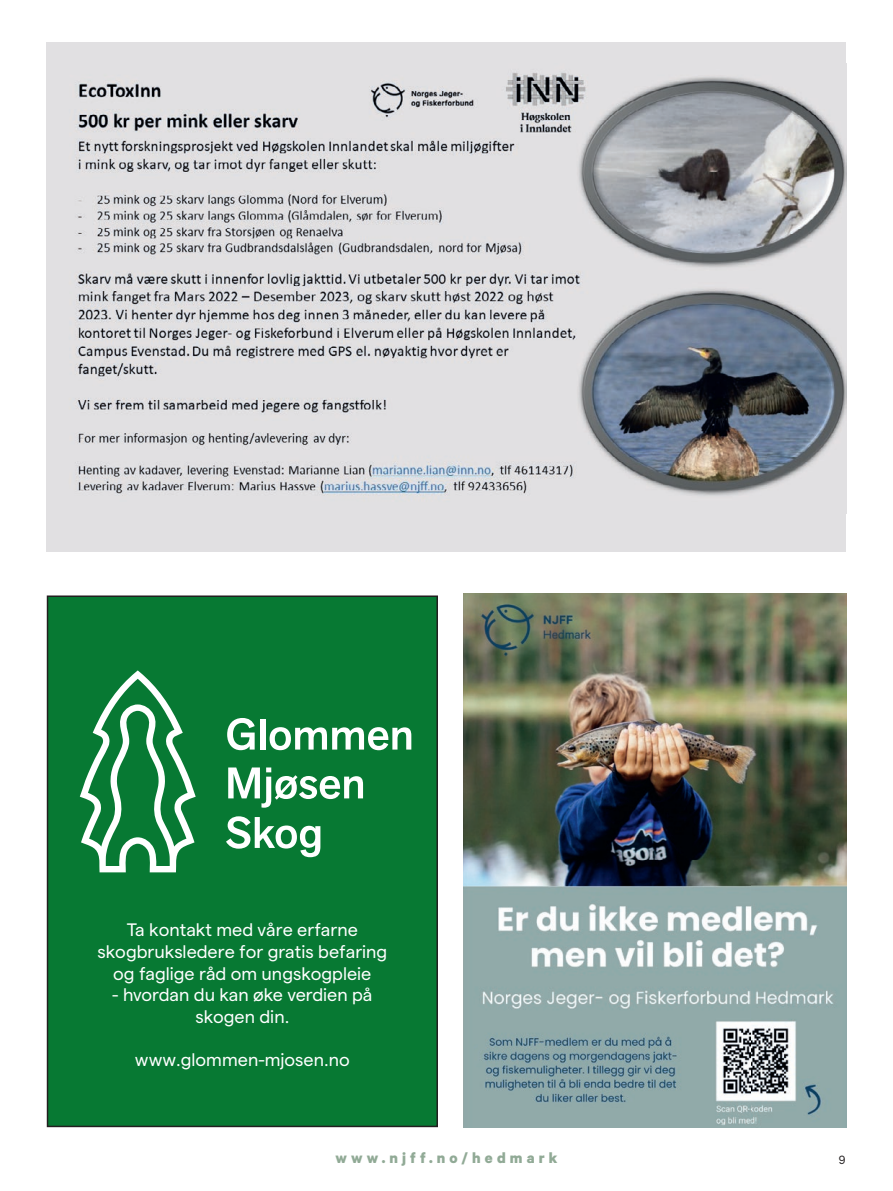
<style>
.page{position:relative;width:893px;height:1191px;background:#fff}
.page>*{position:absolute;margin:0;border:0;box-sizing:border-box;transform-origin:0 0}
.t1{font:18px/21.6px "Matter";color:#fff;text-align:center}
.t2{font:700 16.5px "Calibre";letter-spacing:.25em;color:#91aa96}
.t3{font:13.5px "Calibre";color:#231f20}
</style>
<div class="page">
<div style="left:47px;top:43px;width:799px;height:509px;background:#e1e0e2"></div>
<img style="left:76px;top:73px;width:770px;height:423px">
<div style="left:48px;top:596px;width:389px;height:530px;background:#077933"></div>
<svg style="left:227px;top:718px;width:28px;height:32px"></svg>
<div style="left:260px;top:718px;width:5px;height:31px;background:#fff"></div>
<svg style="left:270px;top:727px;width:141px;height:23px"></svg>
<svg style="left:228px;top:767px;width:135px;height:40px"></svg>
<svg style="left:226px;top:816px;width:94px;height:41px"></svg>
<svg style="left:80px;top:670px;width:116px;height:202px"></svg>
<div style="left:47px;top:595px;width:391px;height:532px;border:2px solid #231f20"></div>
<img style="left:463px;top:593px;width:383px;height:534px">
<p class="t1" style="left:97px;top:917px;width:291px">Ta kontakt med våre erfarne skogbruksledere for gratis befaring og faglige råd om ungskogpleie</p>
<p class="t1" style="left:112px;top:982px;width:262px">- hvordan du kan øke verdien på skogen din.</p>
<p class="t1" style="left:135px;top:1047px;width:216px">www.glommen-mjosen.no</p>
<p class="t2" style="left:335px;top:1148px;width:223px">www.njff.no/hedmark</p>
<p class="t3" style="left:839px;top:1152px;width:8px">9</p>
</div>
